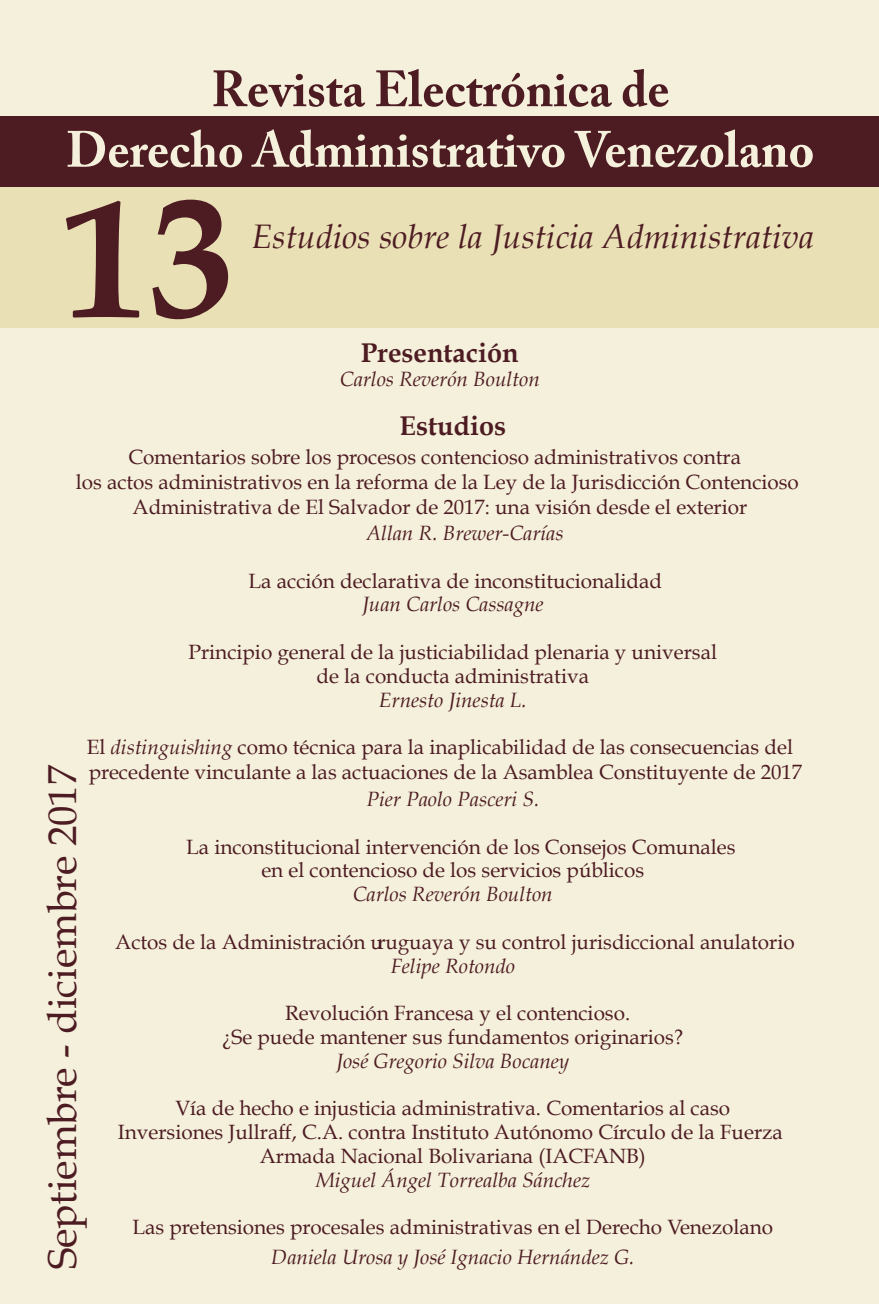
<style>
.page{position:relative;width:879px;height:1304px;background:#fff}
.page>*{position:absolute;margin:0;border:0;box-sizing:border-box;transform-origin:0 0}
.t1{font:700 169.8px "Book Antiqua";color:#4d1c23}
.t2{font:40.4px "Book Antiqua";color:#4d1c23}
.t3{font:italic 34px "Book Antiqua";color:#4d1c23}
.t4{font:700 27px "Book Antiqua";color:#4d1c23}
.t5{font:20.6px/23.8px "Book Antiqua";color:#4d1c23;text-align:center}
.t6{font:italic 20.6px "Book Antiqua";color:#4d1c23}
.s1{font-style:italic}
</style>
<div class="page">
<div style="left:0;top:183px;width:879px;height:1121px;background:#f5f0db"></div>
<div style="left:0;top:0;width:879px;height:130px;background:#f5f0db"></div>
<div style="left:0;top:149px;width:879px;height:178px;background:#eae0b5"></div>
<div style="left:0;top:116px;width:879px;height:71px;background:#4d1c23"></div>
<svg style="left:213px;top:70px;width:152px;height:37px"></svg>
<svg style="left:376px;top:69px;width:236px;height:38px"></svg>
<svg style="left:623px;top:69px;width:46px;height:38px"></svg>
<svg style="left:68px;top:129px;width:174px;height:38px"></svg>
<svg style="left:251px;top:129px;width:313px;height:38px"></svg>
<svg style="left:574px;top:129px;width:239px;height:39px"></svg>
<h1 class="t1" style="left:64px;top:144px;width:171px">13</h1>
<h3 class="t3" style="left:251px;top:212px;width:564px">Estudios sobre la Justicia Administrativa</h3>
<h3 class="t4" style="left:361px;top:334px;width:159px">Presentación</h3>
<p class="t6" style="left:340px;top:365px;width:201px">Carlos Reverón Boulton</p>
<h3 class="t4" style="left:399px;top:407px;width:108px">Estudios</h3>
<p class="t5" style="left:76px;top:444px;width:724px;line-height:24.8px">Comentarios sobre los procesos contencioso administrativos contra<br>los actos administrativos en la reforma de la Ley de la Jurisdicción Contencioso<br>Administrativa de El Salvador de 2017: una visión desde el exterior</p>
<p class="t6" style="left:366px;top:519px;width:199px">Allan R. Brewer-Carías</p>
<p class="t5" style="left:249px;top:568px;width:415px">La acción declarativa de inconstitucionalidad</p>
<p class="t6" style="left:362px;top:590px;width:183px">Juan Carlos Cassagne</p>
<p class="t5" style="left:189px;top:640px;width:530px">Principio general de la justiciabilidad plenaria y universal de la conducta administrativa</p>
<p class="t6" style="left:379px;top:685px;width:149px">Ernesto Jinesta L.</p>
<p class="t5" style="left:87px;top:734px;width:717px;line-height:24.8px;text-align:left">El <span class="s1">distinguishing</span> como técnica para la inaplicabilidad de las consecuencias del precedente vinculante a las actuaciones de la Asamblea Constituyente de 2017</p>
<p class="t6" style="left:366px;top:785px;width:174px">Pier Paolo Pasceri S.</p>
<p class="t5" style="left:261px;top:834px;width:475px;text-align:left;text-indent:-75px">La inconstitucional intervención de los Consejos Comunales en el contencioso de los servicios públicos</p>
<p class="t6" style="left:353px;top:880px;width:201px">Carlos Reverón Boulton</p>
<p class="t5" style="left:115px;top:929px;width:681px">Actos de la Administración uruguaya y su control jurisdiccional anulatorio</p>
<p class="t6" style="left:390px;top:951px;width:126px">Felipe Rotondo</p>
<p class="t5" style="left:222px;top:1001px;width:462px">Revolución Francesa y el contencioso.<br>¿Se puede mantener sus fundamentos originarios?</p>
<p class="t6" style="left:336px;top:1046px;width:235px">José Gregorio Silva Bocaney</p>
<p class="t5" style="left:118px;top:1096px;width:666px">Vía de hecho e injusticia administrativa. Comentarios al caso<br>Inversiones Jullraff, C.A. contra Instituto Autónomo Círculo de la Fuerza<br>Armada Nacional Bolivariana (IACFANB)</p>
<p class="t6" style="left:315px;top:1165px;width:276px">Miguel Ángel Torrealba Sánchez</p>
<p class="t5" style="left:132px;top:1215px;width:642px">Las pretensiones procesales administrativas en el Derecho Venezolano</p>
<p class="t6" style="left:271px;top:1242px;width:364px">Daniela Urosa y José Ignacio Hernández G.</p>
<h2 class="t2" style="left:34px;top:1269px;width:506px;rotate:-90deg">Septiembre - diciembre 2017</h2>
</div>
